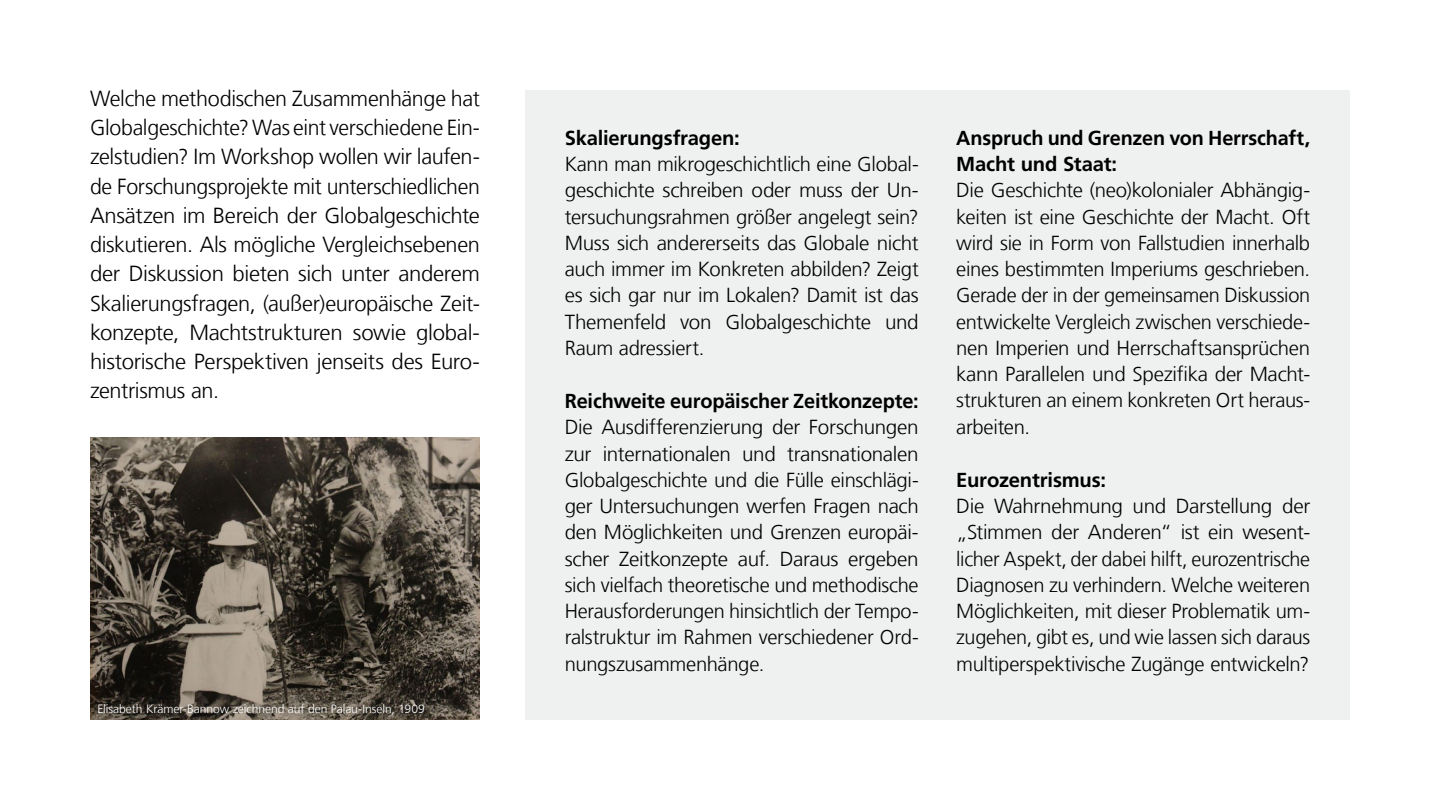
<style>
.page{position:relative;width:1440px;height:810px;background:#fff}
.page>*{position:absolute;margin:0;border:0;box-sizing:border-box;transform-origin:0 0}
.Fließtext{font:300 21.75px/29.2px "Frutiger LT Com";letter-spacing:-.015em;color:#000;text-align:justify}
.Fließtext-2{font:300 20.25px/26.2px "Frutiger LT Com";letter-spacing:-.015em;color:#000;text-align:justify}
.Fließtext-3{font:700 20.25px/26.2px "Frutiger LT Com";letter-spacing:-.01em;color:#000}
.Quellenangabe{font:300 12px "Frutiger LT Com";letter-spacing:-.005em;color:#fff}
</style>
<div class="page">
<img style="left:90px;top:437px;width:390px;height:283px">
<div style="left:525px;top:90px;width:825px;height:630px;background:#eff0f0"></div>
<p class="Fließtext" style="left:90px;top:84px;width:392px">Welche methodischen Zusammenhänge hat Globalgeschichte? Was eint verschiedene Ein&shy;zelstudien? Im Workshop wollen wir laufen&shy;de Forschungsprojekte mit unterschiedlichen Ansätzen im Bereich der Globalgeschichte diskutieren. Als mögliche Vergleichsebenen der Diskussion bieten sich unter anderem Skalierungsfragen, (außer)europäische Zeit&shy;konzepte, Machtstrukturen sowie global&shy;historische Perspektiven jenseits des Euro&shy;zentrismus an.</p>
<p class="Quellenangabe" style="left:98px;top:702px;width:329px">Elisabeth Krämer-Bannow zeichnend auf den Palau-Inseln, 1909</p>
<p class="Fließtext-3" style="left:565px;top:125px;width:177px">Skalierungsfragen:</p>
<p class="Fließtext-2" style="left:565px;top:151px;width:356px">Kann man mikrogeschichtlich eine Global&shy;geschichte schreiben oder muss der Un&shy;tersuchungsrahmen größer angelegt sein?<br>Muss sich andererseits das Globale nicht auch immer im Konkreten abbilden? Zeigt es sich gar nur im Lokalen? Damit ist das Themenfeld von Globalgeschichte und Raum adressiert.</p>
<p class="Fließtext-3" style="left:565px;top:388px;width:355px">Reichweite europäischer Zeitkonzepte:</p>
<p class="Fließtext-2" style="left:565px;top:414px;width:356px">Die Ausdifferenzierung der Forschungen zur internationalen und transnationalen Globalgeschichte und die Fülle einschlägi&shy;ger Untersuchungen werfen Fragen nach den Möglichkeiten und Grenzen europäi&shy;scher Zeitkonzepte auf. Daraus ergeben sich vielfach theoretische und methodische Herausforderungen hinsichtlich der Tempo&shy;ralstruktur im Rahmen verschiedener Ord&shy;nungszusammenhänge.</p>
<p class="Fließtext-3" style="left:956px;top:125px;width:356px">Anspruch und Grenzen von Herrschaft,<br>Macht und Staat:</p>
<p class="Fließtext-2" style="left:956px;top:177px;width:356px">Die Geschichte (neo)kolonialer Abhängig&shy;keiten ist eine Geschichte der Macht. Oft wird sie in Form von Fallstudien innerhalb eines bestimmten Imperiums geschrieben.<br>Gerade der in der gemeinsamen Diskussion entwickelte Vergleich zwischen verschiede&shy;nen Imperien und Herrschaftsansprüchen kann Parallelen und Spezifika der Macht&shy;strukturen an einem konkreten Ort heraus&shy;arbeiten.</p>
<p class="Fließtext-3" style="left:956px;top:467px;width:151px">Eurozentrismus:</p>
<p class="Fließtext-2" style="left:956px;top:493px;width:356px">Die Wahrnehmung und Darstellung der „Stimmen der Anderen“ ist ein wesent&shy;licher Aspekt, der dabei hilft, eurozentrische Diagnosen zu verhindern. Welche weiteren Möglichkeiten, mit dieser Problematik um&shy;zugehen, gibt es, und wie lassen sich daraus multiperspektivische Zugänge entwickeln?</p>
</div>
